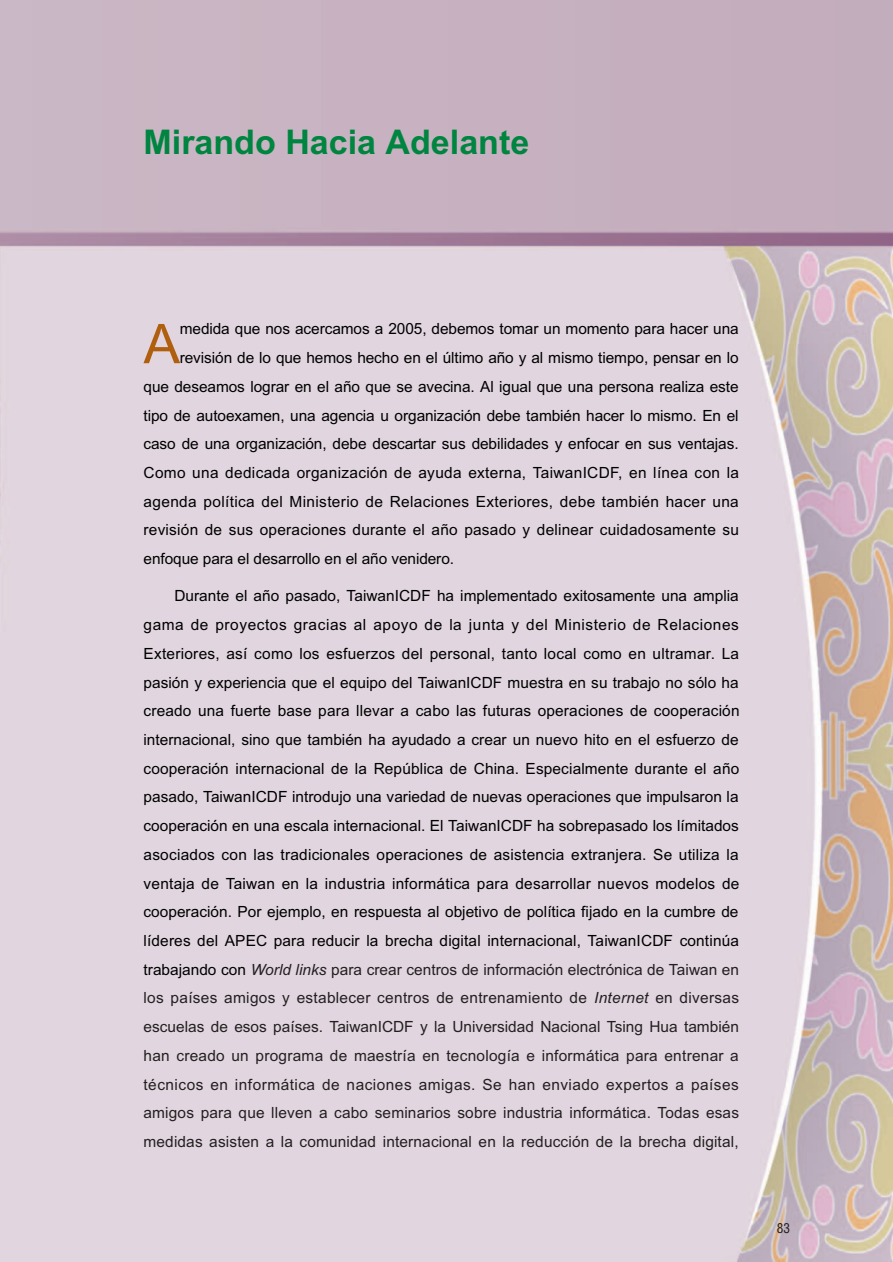
<style>
.page{position:relative;width:893px;height:1262px;background:#fff}
.page>*{position:absolute;margin:0;border:0;box-sizing:border-box;transform-origin:0 0}
.t1{font:54.75px "Arial";color:#b05f0f}
.t2{font:700 34.05px "Arial";color:#008540}
.t3{font:15.45px/28.7px "Arial";letter-spacing:-.005em;color:#000;text-align:justify}
.t4{font:15.45px "Arial";letter-spacing:.025em;color:#000}
.t5{font:15.45px "Arial";letter-spacing:.015em;color:#000}
.t6{font:15.45px "Arial";letter-spacing:.02em;color:#000}
.t7{font:condensed 13.35px "Helvetica";color:#231f20}
.s1{font-style:italic;color:#231f20}
.s2{color:#231f20}
</style>
<div class="page">
<img style="left:0;top:0;width:892px;height:1261px">
<h2 class="t2" style="left:143px;top:130px;width:387px">Mirando Hacia Adelante</h2>
<h1 class="t1" style="left:143px;top:324px;width:38px">A</h1>
<p class="t3" style="left:180px;top:316px;width:560px">medida que nos acercamos a 2005, debemos tomar un momento para hacer una</p>
<p class="t3" style="left:180px;top:345px;width:560px">revisión de lo que hemos hecho en el último año y al mismo tiempo, pensar en lo</p>
<p class="t3" style="left:143px;top:374px;width:596px">que deseamos lograr en el año que se avecina. Al igual que una persona realiza este</p>
<p class="t3" style="left:143px;top:402px;width:596px">tipo de autoexamen, una agencia u organización debe también hacer lo mismo. En el</p>
<p class="t3" style="left:143px;top:431px;width:596px">caso de una organización, debe descartar sus debilidades y enfocar en sus ventajas.</p>
<p class="t6" style="left:143px;top:467px;width:597px">Como una dedicada organización de ayuda externa, TaiwanICDF, en línea con la</p>
<p class="t4" style="left:143px;top:496px;width:596px">agenda política del Ministerio de Relaciones Exteriores, debe también hacer una</p>
<p class="t5" style="left:143px;top:524px;width:597px">revisión de sus operaciones durante el año pasado y delinear cuidadosamente su</p>
<p class="t3" style="left:143px;top:546px;width:312px">enfoque para el desarrollo en el año venidero.</p>
<p class="t3" style="left:143px;top:583px;width:597px;text-indent:31px">Durante el año pasado, TaiwanICDF ha implementado exitosamente una amplia gama de proyectos gracias al apoyo de la junta y del Ministerio de Relaciones Exteriores, así como los esfuerzos del personal, tanto local como en ultramar. La pasión y experiencia que el equipo del TaiwanICDF muestra en su trabajo no sólo ha creado una fuerte base para llevar a cabo las futuras operaciones de cooperación internacional, sino que también ha ayudado a crear un nuevo hito en el esfuerzo de cooperación internacional de la República de China. Especialmente durante el año pasado, TaiwanICDF introdujo una variedad de nuevas operaciones que impulsaron la cooperación en una escala internacional. El TaiwanICDF ha sobrepasado los límitados asociados con las tradicionales operaciones de asistencia extranjera. Se utiliza la ventaja de Taiwan en la industria informática para desarrollar nuevos modelos de cooperación. Por ejemplo, en respuesta al objetivo de política fijado en la cumbre de líderes del APEC para reducir la brecha digital internacional, TaiwanICDF continúa trabajando con <span class="s1">World links</span> <span class="s2">para crear centros de información electrónica de Taiwan en los países amigos y establecer centros de entrenamiento de</span> <span class="s1">Internet</span> <span class="s2">en diversas escuelas de esos países. TaiwanICDF y la Universidad Nacional Tsing Hua también han creado un programa de maestría en tecnología e informática para entrenar a técnicos en informática de naciones amigas. Se han enviado expertos a países amigos para que lleven a cabo seminarios sobre industria informática. Todas esas medidas asisten a la comunidad internacional en la reducción de la brecha digital,</span></p>
<p class="t7" style="left:776px;top:1222px;width:15px">83</p>
</div>
